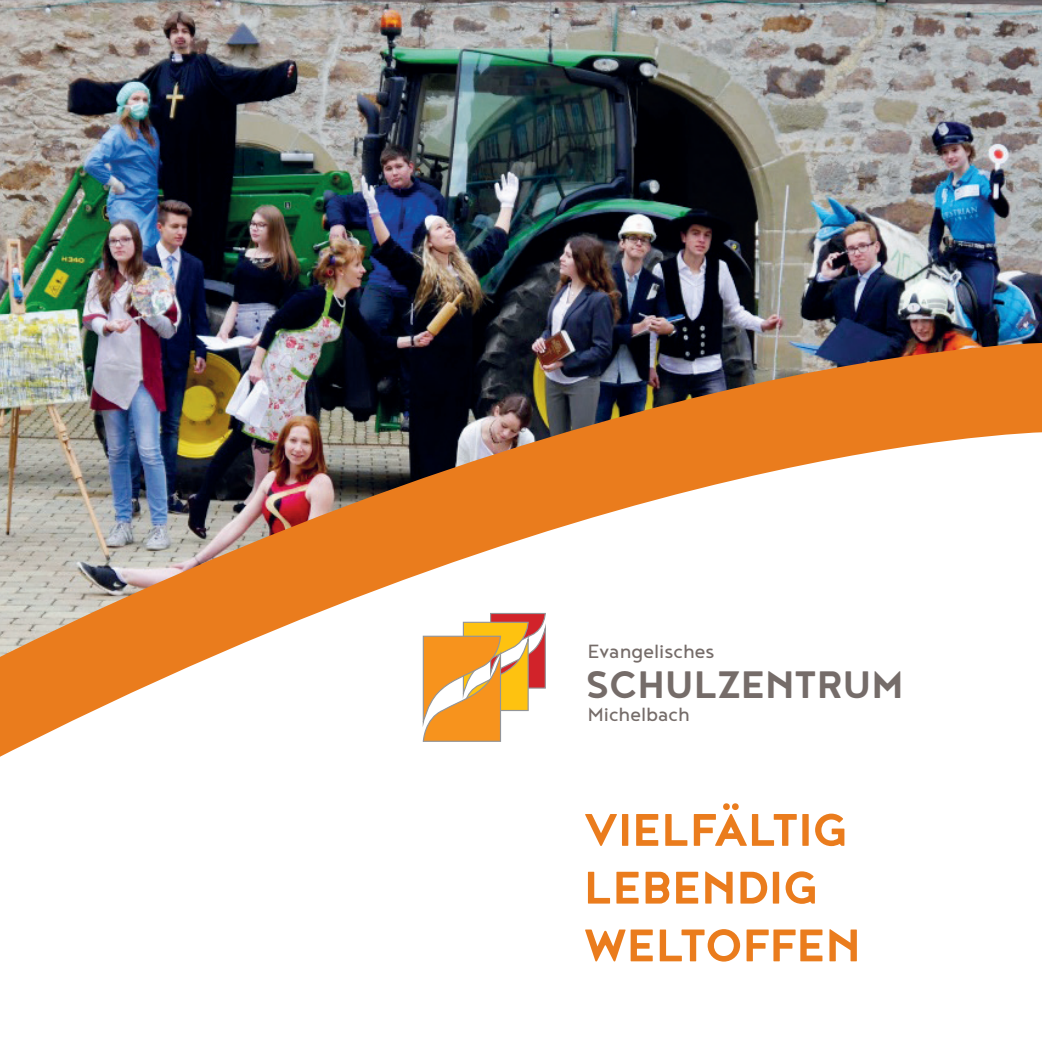
<style>
.page{position:relative;width:1042px;height:1042px;background:#fff}
.page>*{position:absolute;margin:0;border:0;box-sizing:border-box;transform-origin:0 0}
.t1{font:700 56px/57.8px "Noyh";color:#ea7c1d}
.t2{font:700 46.9px "Noyh";color:#756c69}
.t3{font:23.45px "Noyh";color:#756c69}
</style>
<div class="page">
<img style="left:0;top:0;width:1042px;height:298px">
<img style="left:0;top:298px;width:1042px;height:459px">
<svg style="left:422px;top:612px;width:124px;height:130px"></svg>
<p class="t3" style="left:588px;top:638px;width:128px">Evangelisches</p>
<p class="t2" style="left:585px;top:657px;width:320px">SCHULZENTRUM</p>
<p class="t3" style="left:588px;top:701px;width:103px">Michelbach</p>
<p class="t1" style="left:584px;top:799px;width:278px">VIELFÄLTIG<br>LEBENDIG<br>WELTOFFEN</p>
</div>
